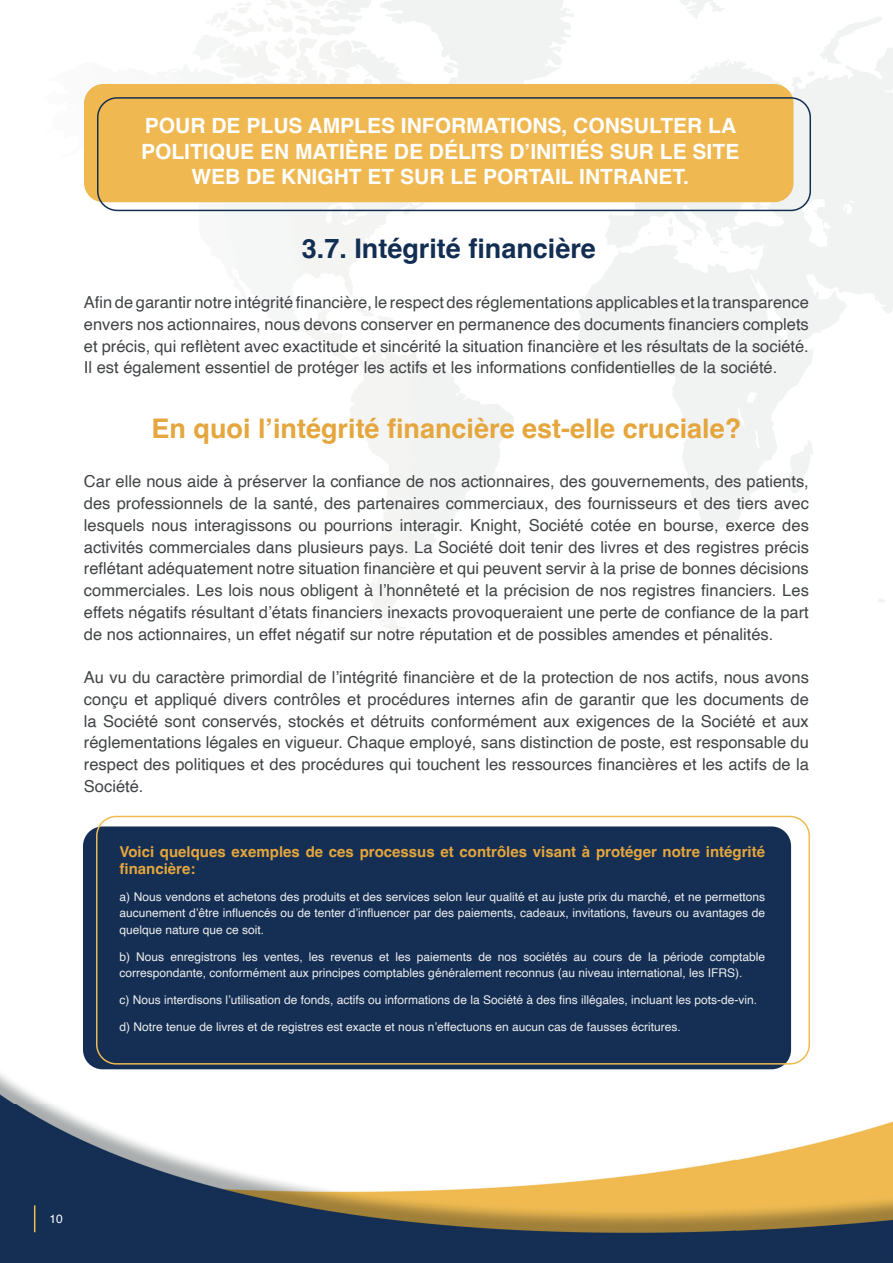
<style>
.page{position:relative;width:893px;height:1263px;background:#fff}
.page>*{position:absolute;margin:0;border:0;box-sizing:border-box;transform-origin:0 0}
.t1{font:700 27px "Helvetica";color:#e4a63d}
.t2{font:700 27px "Helvetica";color:#132e53}
.t3{font:700 21px/25.2px "Helvetica";color:#fff;text-align:center}
.t4{font:16.5px/21.8px "Helvetica";color:#414446;text-align:justify}
.t5{font:700 15px/16.5px "Helvetica";color:#e4a63d}
.t6{font:12px/16.5px "Helvetica";color:#edeeed;text-align:justify}
.t7{font:12px "Helvetica";color:#fff}
</style>
<div class="page">
<img style="left:0;top:0;width:893px;height:1263px">
<svg style="left:34px;top:1205px;width:1px;height:27px"></svg>
<div style="left:83px;top:826px;width:708px;height:243px;background:#142e54;border-radius:20px"></div>
<div style="left:96px;top:816px;width:714px;height:248px;border:2px solid #efba51;border-radius:20px"></div>
<div style="left:84px;top:84px;width:710px;height:118px;background:#efb851;border-radius:20px"></div>
<div style="left:97px;top:97px;width:714px;height:114px;border:2px solid #132e53;border-radius:19px"></div>
<p class="t3" style="left:141px;top:116px;width:600px">POUR DE PLUS AMPLES INFORMATIONS, CONSULTER LA<br>POLITIQUE EN MATIÈRE DE DÉLITS D’INITIÉS SUR LE SITE<br>WEB DE KNIGHT ET SUR LE PORTAIL INTRANET.</p>
<h1 class="t2" style="left:302px;top:232px;width:296px">3.7. Intégrité financière</h1>
<p class="t4" style="left:84px;top:292px;width:726px">Afin de garantir notre intégrité financière, le respect des réglementations applicables et la transparence envers nos actionnaires, nous devons conserver en permanence des documents financiers complets et précis, qui reflètent avec exactitude et sincérité la situation financière et les résultats de la société.<br>Il est également essentiel de protéger les actifs et les informations confidentielles de la société.</p>
<h1 class="t1" style="left:152px;top:412px;width:591px">En quoi l’intégrité financière est-elle cruciale?</h1>
<p class="t4" style="left:84px;top:471px;width:726px">Car elle nous aide à préserver la confiance de nos actionnaires, des gouvernements, des patients, des professionnels de la santé, des partenaires commerciaux, des fournisseurs et des tiers avec lesquels nous interagissons ou pourrions interagir. Knight, Société cotée en bourse, exerce des activités commerciales dans plusieurs pays. La Société doit tenir des livres et des registres précis reflétant adéquatement notre situation financière et qui peuvent servir à la prise de bonnes décisions commerciales. Les lois nous obligent à l’honnêteté et la précision de nos registres financiers. Les effets négatifs résultant d’états financiers inexacts provoqueraient une perte de confiance de la part de nos actionnaires, un effet négatif sur notre réputation et de possibles amendes et pénalités.</p>
<p class="t4" style="left:84px;top:667px;width:726px">Au vu du caractère primordial de l’intégrité financière et de la protection de nos actifs, nous avons conçu et appliqué divers contrôles et procédures internes afin de garantir que les documents de la Société sont conservés, stockés et détruits conformément aux exigences de la Société et aux réglementations légales en vigueur. Chaque employé, sans distinction de poste, est responsable du respect des politiques et des procédures qui touchent les ressources financières et les actifs de la Société.</p>
<p class="t5" style="left:119px;top:845px;width:647px">Voici quelques exemples de ces processus et contrôles visant à protéger notre intégrité financière:</p>
<p class="t6" style="left:119px;top:889px;width:647px">a) Nous vendons et achetons des produits et des services selon leur qualité et au juste prix du marché, et ne permettons aucunement d’être influencés ou de tenter d’influencer par des paiements, cadeaux, invitations, faveurs ou avantages de quelque nature que ce soit.</p>
<p class="t6" style="left:119px;top:949px;width:647px">b) Nous enregistrons les ventes, les revenus et les paiements de nos sociétés au cours de la période comptable correspondante, conformément aux principes comptables généralement reconnus (au niveau international, les IFRS).</p>
<p class="t6" style="left:119px;top:992px;width:639px">c) Nous interdisons l’utilisation de fonds, actifs ou informations de la Société à des fins illégales, incluant les pots-de-vin.</p>
<p class="t6" style="left:119px;top:1019px;width:563px">d) Notre tenue de livres et de registres est exacte et nous n’effectuons en aucun cas de fausses écritures.</p>
<p class="t7" style="left:49px;top:1209px;width:15px">10</p>
</div>
